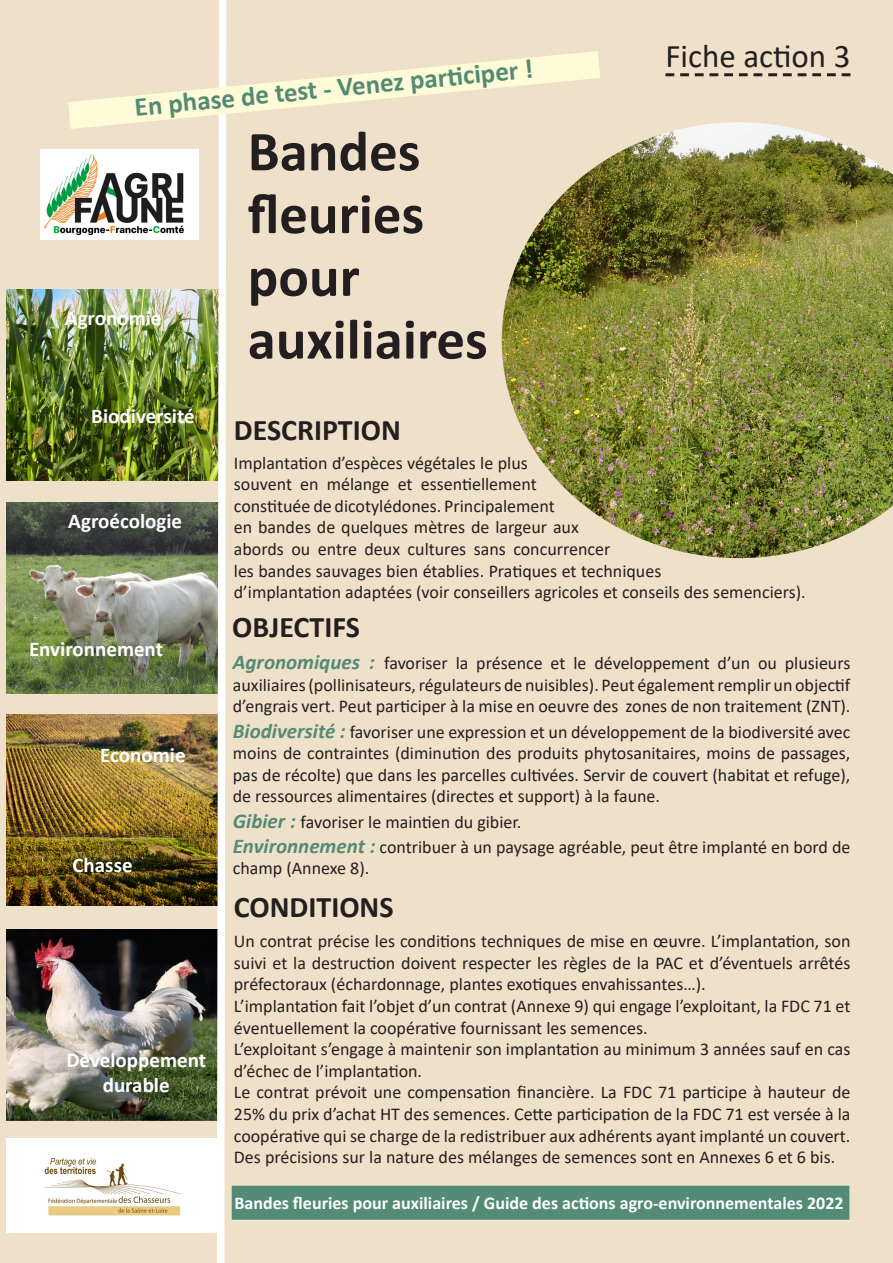
<style>
.page{position:relative;width:893px;height:1263px;background:#efe0c9}
.page>*{position:absolute;margin:0;border:0;box-sizing:border-box;transform-origin:0 0}
.Titre_action{font:700 57px/62.7px "Calibri";color:#231f20}
.Fiche_action_num{font:33px "Calibri";color:#231f20}
.Sous-titre{font:700 30px "Calibri";color:#231f20}
.Phase_de_test{font:700 27px "Calibri";color:#538b75}
.Bandeau{font:700 21px/25.2px "Calibri";color:#fff;text-align:center}
.Texte{font:18px/21.6px "Calibri";color:#231f20}
.Pied{font:700 18px "Calibri";color:#fff}
.s1{font-weight:700;font-style:italic;font-size:21px;color:#538b75}
</style>
<div class="page">
<img style="left:6px;top:503px;width:62px;height:191px">
<img style="left:6px;top:289px;width:62px;height:191px">
<img style="left:6px;top:715px;width:62px;height:191px">
<img style="left:6px;top:930px;width:62px;height:191px">
<div style="left:232px;top:1186px;width:617px;height:33px;background:#538b75"></div>
<div style="left:232px;top:1186px;width:617px;height:34px;border:2px solid #538b75"></div>
<img style="left:600px;top:122px;width:293px;height:436px">
<svg style="left:665px;top:73px;width:185px;height:3px"></svg>
<div style="left:6px;top:1138px;width:217px;height:94px;background:#fff"></div>
<img style="left:44px;top:1157px;width:24px;height:59px">
<img style="left:68px;top:0;width:532px;height:1263px">
<img style="left:41px;top:149px;width:157px;height:91px">
<p class="Phase_de_test" style="left:133px;top:86px;width:402px;rotate:-5deg">En phase de test - Venez parti ciper !</p>
<p class="Bandeau" style="left:65px;top:305px;width:98px">Agronomie</p>
<p class="Bandeau" style="left:91px;top:403px;width:105px">Biodiversité</p>
<p class="Titre_action" style="left:248px;top:119px;width:174px">Bandes</p>
<p class="Titre_action" style="left:248px;top:182px;width:242px">fleuries pour auxiliaires</p>
<p class="Sous-titre" style="left:234px;top:409px;width:168px">DESCRIPTION</p>
<p class="Fiche_action_num" style="left:665px;top:33px;width:186px">Fiche action 3</p>
<p class="Bandeau" style="left:68px;top:508px;width:115px">Agroécologie</p>
<p class="Bandeau" style="left:29px;top:636px;width:135px">Environnement</p>
<p class="Bandeau" style="left:100px;top:742px;width:87px">Economie</p>
<p class="Bandeau" style="left:73px;top:852px;width:62px">Chasse</p>
<p class="Bandeau" style="left:66px;top:1047px;width:141px">Développement durable</p>
<p class="Texte" style="left:234px;top:451px;width:573px">Implantation d’espèces végétales le plus<br>souvent en mélange et essentiellement<br>constituée de dicotylédones. Principalement<br>en bandes de quelques mètres de largeur aux<br>abords ou entre deux cultures sans concurrencer<br>les bandes sauvages bien établies. Pratiques et techniques<br>d’implantation adaptées (voir conseillers agricoles et conseils des semenciers).</p>
<p class="Sous-titre" style="left:232px;top:606px;width:129px">OBJECTIFS</p>
<p class="Texte" style="left:233px;top:652px;width:619px;text-align:justify"><span class="s1">Agronomiques :</span> favoriser la présence et le développement d’un ou plusieurs auxiliaires (pollinisateurs, régulateurs de nuisibles). Peut également remplir un objectif d’engrais vert. Peut participer à la mise en oeuvre des zones de non traitement (ZNT).</p>
<p class="Texte" style="left:233px;top:720px;width:619px;text-align:justify"><span class="s1">Biodiversité :</span> favoriser une expression et un développement de la biodiversité avec moins de contraintes (diminution des produits phytosanitaires, moins de passages, pas de récolte) que dans les parcelles cultivées. Servir de couvert (habitat et refuge), de ressources alimentaires (directes et support) à la faune.</p>
<p class="Texte" style="left:233px;top:810px;width:290px"><span class="s1">Gibier :</span> favoriser le maintien du gibier.</p>
<p class="Texte" style="left:233px;top:835px;width:619px"><span class="s1">Environnement :</span> contribuer à un paysage agréable, peut être implanté en bord de champ (Annexe 8).</p>
<p class="Sous-titre" style="left:234px;top:886px;width:161px">CONDITIONS</p>
<p class="Texte" style="left:234px;top:930px;width:618px;text-align:justify">Un contrat précise les conditions techniques de mise en œuvre. L’implantation, son suivi et la destruction doivent respecter les règles de la PAC et d’éventuels arrêtés préfectoraux (échardonnage, plantes exotiques envahissantes…).</p>
<p class="Texte" style="left:234px;top:995px;width:618px">L’implantation fait l’objet d’un contrat (Annexe 9) qui engage l’exploitant, la FDC 71 et éventuellement la coopérative fournissant les semences.</p>
<p class="Texte" style="left:234px;top:1038px;width:618px">L’exploitant s’engage à maintenir son implantation au minimum 3 années sauf en cas d’échec de l’implantation.</p>
<p class="Texte" style="left:234px;top:1081px;width:618px;text-align:justify">Le contrat prévoit une compensation financière. La FDC 71 participe à hauteur de 25% du prix d’achat HT des semences. Cette participation de la FDC 71 est versée à la coopérative qui se charge de la redistribuer aux adhérents ayant implanté un couvert.</p>
<p class="Texte" style="left:234px;top:1146px;width:603px">Des précisions sur la nature des mélanges de semences sont en Annexes 6 et 6 bis.</p>
<p class="Pied" style="left:234px;top:1191px;width:611px">Bandes fleuries pour auxiliaires / Guide des actions agro-environnementales 2022</p>
</div>
